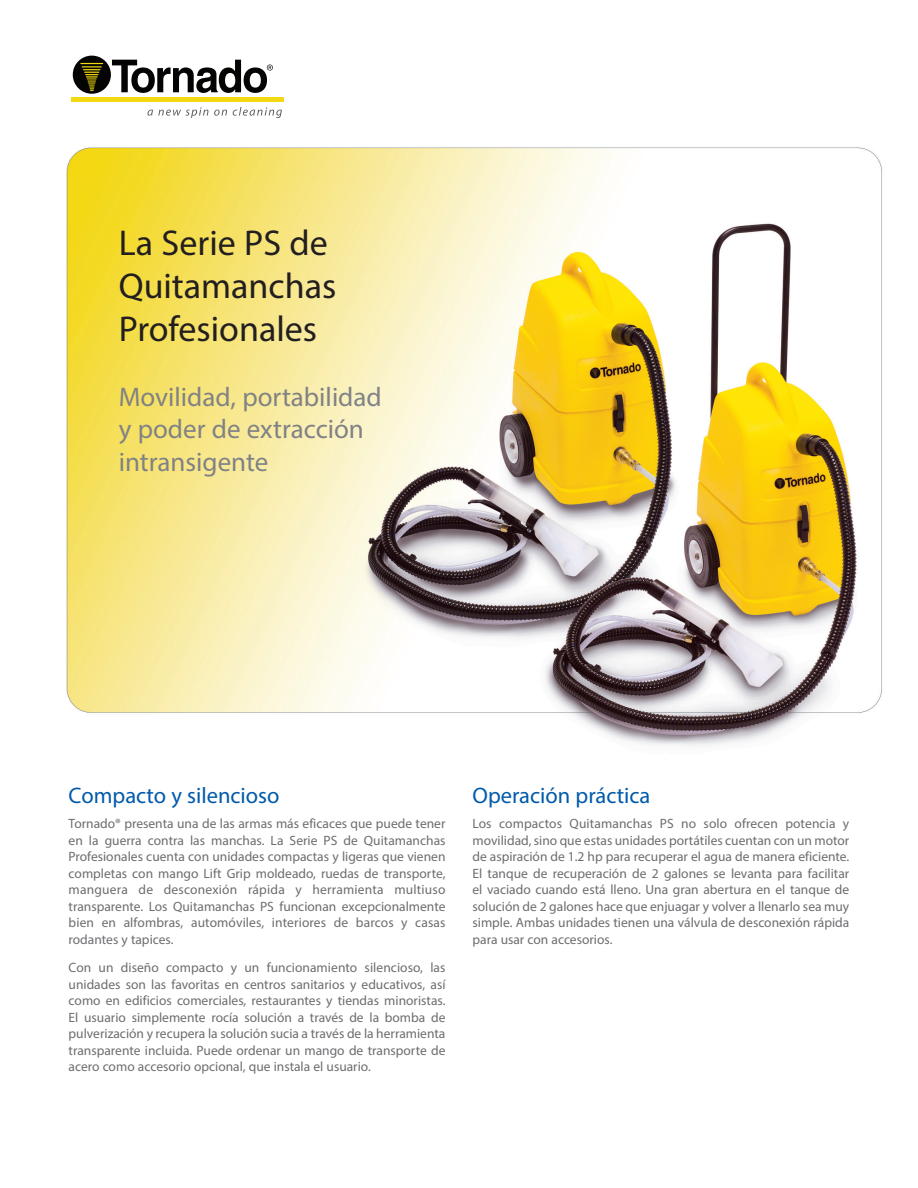
<style>
.page{position:relative;width:918px;height:1188px;background:#fff}
.page>*{position:absolute;margin:0;border:0;box-sizing:border-box;transform-origin:0 0}
.Product_name{font:36px/43.2px "Myriad Pro";color:#231f20}
.product_subhead{font:27px/32.4px "Myriad Pro";color:#808285}
.subhead_blue{font:22.5px "Myriad Pro";color:#015aaa}
.body{font:13.5px/16.5px "Myriad Pro";color:#6c6d70;text-align:justify}
</style>
<div class="page">
<img style="left:66px;top:55px;width:816px;height:691px">
<hr style="left:71px;top:98px;width:213px;height:4px;background:#f3d911">
<svg style="left:147px;top:107px;width:61px;height:11px"></svg>
<svg style="left:214px;top:110px;width:13px;height:6px"></svg>
<svg style="left:233px;top:107px;width:49px;height:11px"></svg>
<div style="left:73px;top:56px;width:38px;height:38px;background:#040503;border-radius:50%"></div>
<svg style="left:81px;top:63px;width:22px;height:28px"></svg>
<svg style="left:112px;top:60px;width:161px;height:33px"></svg>
<p class="Product_name" style="left:119px;top:220px;width:219px">La Serie PS de<br>Quitamanchas<br>Profesionales</p>
<p class="product_subhead" style="left:119px;top:380px;width:265px">Movilidad, portabilidad y poder de extracción intransigente</p>
<p class="subhead_blue" style="left:69px;top:781px;width:212px">Compacto y silencioso</p>
<p class="body" style="left:69px;top:815px;width:378px">Tornado® presenta una de las armas más eficaces que puede tener en la guerra contra las manchas. La Serie PS de Quitamanchas Profesionales cuenta con unidades compactas y ligeras que vienen completas con mango Lift Grip moldeado, ruedas de transporte, manguera de desconexión rápida y herramienta multiuso transparente. Los Quitamanchas PS funcionan excepcionalmente bien en alfombras, automóviles, interiores de barcos y casas rodantes y tapices.</p>
<p class="body" style="left:69px;top:959px;width:378px">Con un diseño compacto y un funcionamiento silencioso, las unidades son las favoritas en centros sanitarios y educativos, así como en edificios comerciales, restaurantes y tiendas minoristas.<br>El usuario simplemente rocía solución a través de la bomba de pulverización y recupera la solución sucia a través de la herramienta transparente incluida. Puede ordenar un mango de transporte de acero como accesorio opcional, que instala el usuario.</p>
<p class="subhead_blue" style="left:472px;top:781px;width:179px">Operación práctica</p>
<p class="body" style="left:472px;top:815px;width:378px">Los compactos Quitamanchas PS no solo ofrecen potencia y movilidad, sino que estas unidades portátiles cuentan con un motor de aspiración de 1.2 hp para recuperar el agua de manera eficiente.<br>El tanque de recuperación de 2 galones se levanta para facilitar el vaciado cuando está lleno. Una gran abertura en el tanque de solución de 2 galones hace que enjuagar y volver a llenarlo sea muy simple. Ambas unidades tienen una válvula de desconexión rápida para usar con accesorios.</p>
</div>
